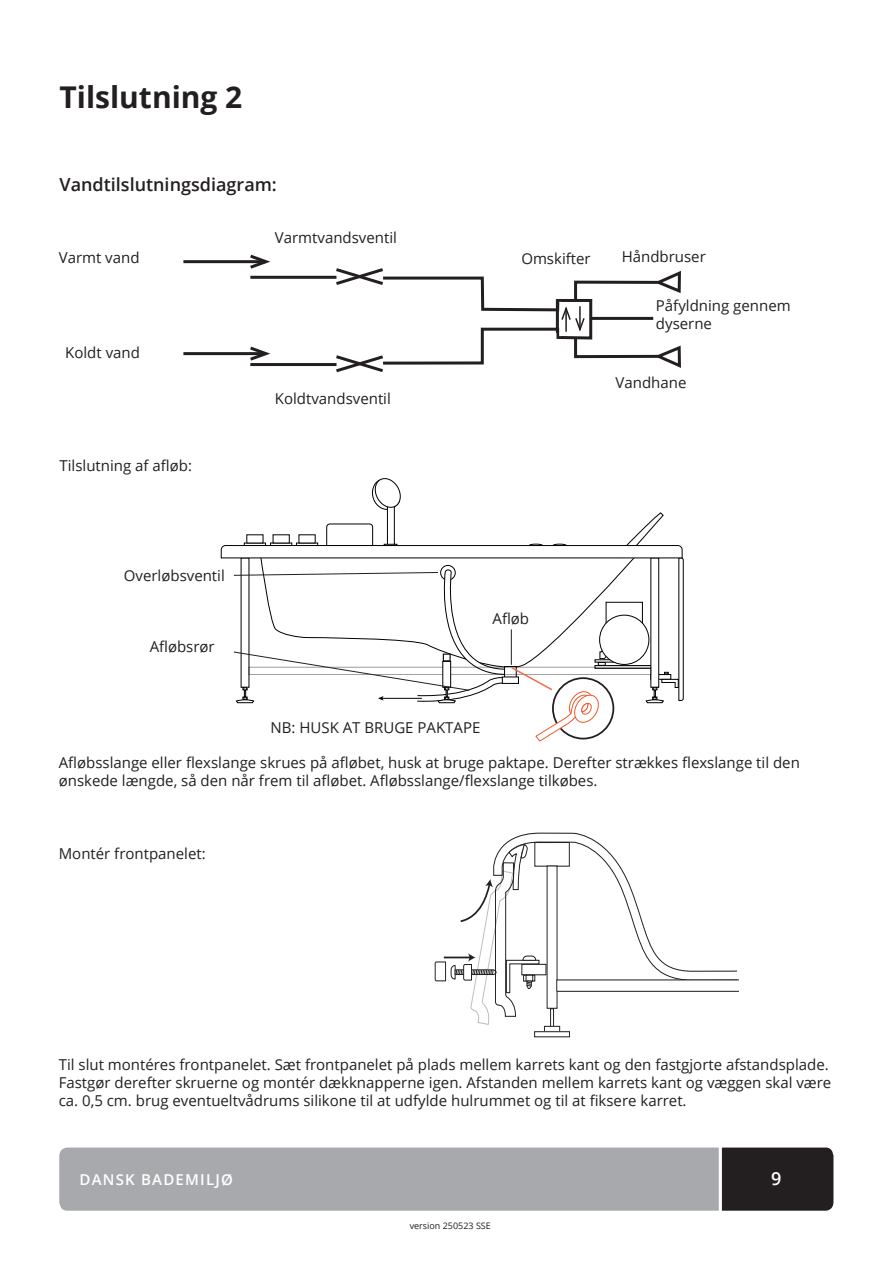
<style>
.page{position:relative;width:893px;height:1263px;background:#fff}
.page>*{position:absolute;margin:0;border:0;box-sizing:border-box;transform-origin:0 0}
.Overskrift_20_Fed_ko{font:700 30px "Open Sans";color:#231f20}
.Overskrift_12_pkt_Af{font:600 18px "Open Sans";color:#231f20}
.t1{font:600 18px "Open Sans";color:#fff}
.Brødtekst{font:15px/18px "Open Sans";color:#231f20}
.t2{font:600 15px "Open Sans";letter-spacing:.08em;color:#fff}
.t3{font:9px "Open Sans";color:#231f20}
</style>
<div class="page">
<svg style="left:59px;top:1147px;width:774px;height:64px;background:#97989b"></svg>
<svg style="left:221px;top:478px;width:463px;height:264px"></svg>
<hr style="left:511px;top:629px;width:1px;height:36px;background:#231f20">
<div style="left:550px;top:1008px;width:4px;height:20px;border:1px solid #231f20"></div>
<div style="left:544px;top:1026px;width:16px;height:6px;border:1px solid #231f20"></div>
<div style="left:534px;top:1031px;width:36px;height:6px;border:1px solid #231f20"></div>
<svg style="left:434px;top:832px;width:304px;height:193px"></svg>
<hr style="left:183px;top:352px;width:83px;height:3px;background:#231f20">
<svg style="left:247px;top:346px;width:23px;height:15px"></svg>
<hr style="left:183px;top:260px;width:83px;height:3px;background:#231f20">
<svg style="left:247px;top:254px;width:23px;height:15px"></svg>
<hr style="left:250px;top:363px;width:86px;height:3px;background:#231f20">
<hr style="left:250px;top:276px;width:86px;height:3px;background:#231f20">
<svg style="left:333px;top:268px;width:348px;height:105px"></svg>
<hr style="left:590px;top:317px;width:63px;height:3px;background:#231f20">
<p class="Overskrift_20_Fed_ko" style="left:60px;top:76px;width:184px">Tilslutning 2</p>
<p class="Overskrift_12_pkt_Af" style="left:60px;top:172px;width:219px">Vandtilslutningsdiagram:</p>
<p class="Brødtekst" style="left:59px;top:248px;width:82px">Varmt vand</p>
<p class="Brødtekst" style="left:65px;top:343px;width:76px">Koldt vand</p>
<p class="Brødtekst" style="left:60px;top:456px;width:134px">Tilslutning af afløb:</p>
<p class="Brødtekst" style="left:124px;top:566px;width:102px">Overløbsventil</p>
<p class="Brødtekst" style="left:150px;top:637px;width:67px">Afløbsrør</p>
<p class="Brødtekst" style="left:275px;top:228px;width:124px">Varmtvandsventil</p>
<p class="Brødtekst" style="left:275px;top:389px;width:117px">Koldtvandsventil</p>
<p class="Brødtekst" style="left:521px;top:249px;width:71px">Omskifter</p>
<p class="Brødtekst" style="left:622px;top:247px;width:86px">Håndbruser</p>
<p class="Brødtekst" style="left:656px;top:296px;width:136px">Påfyldning gennem dyserne</p>
<p class="Brødtekst" style="left:616px;top:373px;width:72px">Vandhane</p>
<p class="Brødtekst" style="left:492px;top:609px;width:38px">Afløb</p>
<p class="Brødtekst" style="left:271px;top:718px;width:211px">NB: HUSK AT BRUGE PAKTAPE</p>
<p class="Brødtekst" style="left:59px;top:753px;width:743px">Afløbsslange eller flexslange skrues på afløbet, husk at bruge paktape. Derefter strækkes flexslange til den ønskede længde, så den når frem til afløbet. Afløbsslange/flexslange tilkøbes.</p>
<p class="Brødtekst" style="left:59px;top:844px;width:148px">Montér frontpanelet:</p>
<p class="Brødtekst" style="left:59px;top:1055px;width:774px">Til slut montéres frontpanelet. Sæt frontpanelet på plads mellem karrets kant og den fastgjorte afstandsplade.<br>Fastgør derefter skruerne og montér dækknapperne igen. Afstanden mellem karrets kant og væggen skal være ca. 0,5 cm. brug eventueltvådrums silikone til at udfylde hulrummet og til at fiksere karret.</p>
<p class="t2" style="left:80px;top:1169px;width:155px">DANSK BADEMILJØ</p>
<p class="t1" style="left:771px;top:1166px;width:12px">9</p>
<p class="t3" style="left:410px;top:1220px;width:83px">version 250523 SSE</p>
</div>
